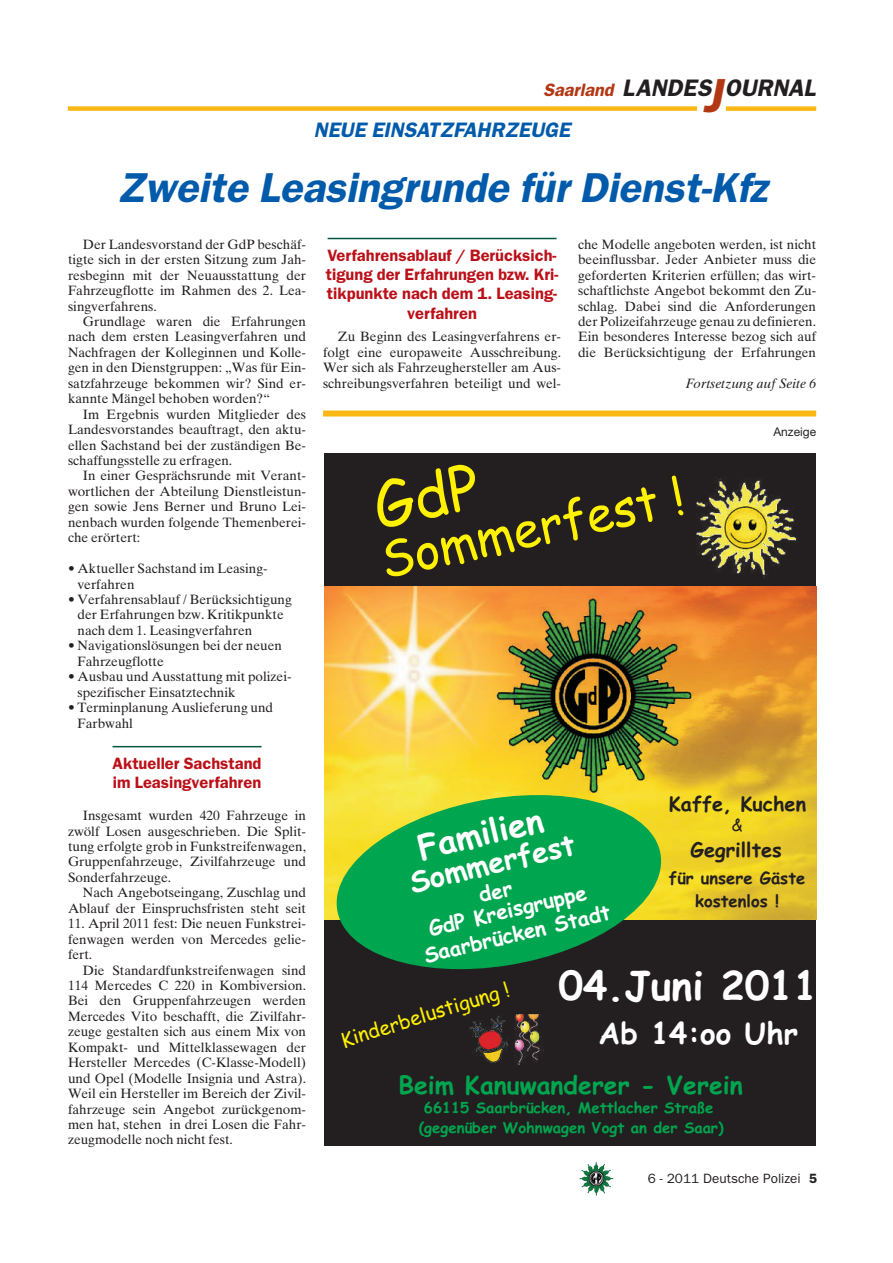
<style>
.page{position:relative;width:893px;height:1263px;background:#fff}
.page>*{position:absolute;margin:0;border:0;box-sizing:border-box;transform-origin:0 0}
.t1{font:49.65px "Comic Sans MS OV ZNMIAB";color:#fff101}
.t2{font:42px "Franklin Gothic Demi Oblique OV YNMIAB";color:#015aaa}
.t3{font:700 39.75px "Comic Sans MS";color:#fff}
.t4{font:700 33.15px "Comic Sans MS";color:#fff}
.t5{font:700 29.85px "Comic Sans MS";color:#fff}
.t6{font:700 28.95px "Comic Sans MS";color:#fff}
.t7{font:700 24.9px "Comic Sans MS";color:#00a54f}
.t8{font:24px "Franklin Gothic Demi Oblique OV YNMIAB";color:#231f20}
.t9{font:21px "Franklin Gothic Demi Oblique OV YNMIAB";color:#015aaa}
.t10{font:700 20.7px/21.3px "Comic Sans MS";color:#fff}
.t11{font:700 19.8px "Comic Sans MS";color:#231f20}
.t12{font:19.8px "Comic Sans MS OV ZNMIAB";color:#fff101}
.t13{font:18px "Franklin Gothic Demi Oblique OV YNMIAB";color:#b23814}
.t14{font:16.5px/19.5px "Franklin Gothic Demi OV VNMIAB";color:#bb1018}
.t15{font:700 16.5px/23.1px "Comic Sans MS";color:#231f20;text-align:center}
.t16{font:16.5px "Comic Sans MS OV ZNMIAB";color:#231f20}
.t17{font:700 14.85px/19.6px "Comic Sans MS";color:#00a54f;text-align:center}
.t18{font:13.5px/15.5px "Times Ten Roman OV TNMIAB";color:#231f20;text-align:justify}
.t19{font:13.5px "Franklin Gothic Book OV WNMIAB";color:#231f20}
.t20{font:13.5px "Times Ten Italic OV SNMIAB";color:#231f20}
.t21{font:12px "Helvetica Neue Roman OV RNMIAB";color:#231f20}
.s1{font-size:48px;color:#b23814}
.s2{font-family:"Franklin Gothic Demi OV VNMIAB"}
</style>
<div class="page">
<img style="left:581px;top:1164px;width:32px;height:32px">
<hr style="left:113px;top:746px;width:148px;height:1px;background:#005840">
<hr style="left:328px;top:238px;width:228px;height:1px;background:#005840">
<div style="left:68px;top:106px;width:629px;height:5px;background:#fcb814"></div>
<div style="left:726px;top:106px;width:90px;height:5px;background:#fcb814"></div>
<div style="left:324px;top:920px;width:492px;height:226px;background:#231f20"></div>
<div style="left:324px;top:453px;width:492px;height:133px;background:#231f20"></div>
<img style="left:685px;top:471px;width:123px;height:115px">
<img style="left:324px;top:586px;width:492px;height:334px">
<img style="left:492px;top:595px;width:203px;height:203px">
<svg style="left:332px;top:785px;width:334px;height:194px;background:#339b42"></svg>
<img style="left:466px;top:1015px;width:85px;height:50px">
<div style="left:323px;top:411px;width:493px;height:6px;background:#fcb814"></div>
<div style="left:372px;top:462px;width:109px;height:67px;background:#231f20"></div>
<h3 class="t13" style="left:543px;top:83px;width:72px">Saarland</h3>
<h3 class="t9" style="left:314px;top:121px;width:258px">NEUE EINSATZFAHRZEUGE</h3>
<h3 class="t8" style="left:622px;top:79px;width:195px">LANDES<span class="s1">J</span> OURNAL</h3>
<h2 class="t2" style="left:117px;top:171px;width:652px">Zweite Leasingrunde für Dienst-Kfz</h2>
<p class="t18" style="left:68px;top:238px;width:240px;text-indent:15px">Der Landesvorstand der GdP beschäf&shy;tigte sich in der ersten Sitzung zum Jah&shy;resbeginn mit der Neuausstattung der Fahrzeugflotte im Rahmen des 2. Lea&shy;singverfahrens.</p>
<p class="t18" style="left:68px;top:315px;width:240px;text-indent:15px">Grundlage waren die Erfahrungen nach dem ersten Leasingverfahren und Nachfragen der Kolleginnen und Kolle&shy;gen in den Dienstgruppen: „Was für Ein&shy;satzfahrzeuge bekommen wir? Sind er&shy;kannte Mängel behoben worden?“</p>
<p class="t18" style="left:68px;top:408px;width:240px;text-indent:15px">Im Ergebnis wurden Mitglieder des Landesvorstandes beauftragt, den aktu&shy;ellen Sachstand bei der zuständigen Be&shy;schaffungsstelle zu erfragen.</p>
<p class="t18" style="left:68px;top:469px;width:240px;text-indent:15px">In einer Gesprächsrunde mit Verant&shy;wortlichen der Abteilung Dienstleistun&shy;gen sowie Jens Berner und Bruno Lei&shy;nenbach wurden folgende Themenberei&shy;che erörtert:</p>
<p class="t18" style="left:78px;top:562px;width:192px;text-indent:-10px">• Aktueller Sachstand im Leasing&shy;verfahren</p>
<p class="t18" style="left:78px;top:593px;width:216px;text-align:left;text-indent:-10px">• Verfahrensablauf / Berücksichtigung der Erfahrungen bzw. Kritikpunkte nach dem 1. Leasingverfahren</p>
<p class="t18" style="left:78px;top:639px;width:206px;text-indent:-10px">• Navigationslösungen bei der neuen<br>Fahrzeugflotte</p>
<p class="t18" style="left:78px;top:670px;width:216px;text-indent:-10px">• Ausbau und Ausstattung mit polizei&shy;spezifischer Einsatztechnik</p>
<p class="t18" style="left:78px;top:701px;width:197px;text-indent:-10px">• Terminplanung Auslieferung und<br>Farbwahl</p>
<p class="t14" style="left:113px;top:754px;width:150px">Aktueller Sachstand im Leasingverfahren</p>
<p class="t18" style="left:68px;top:809px;width:240px;text-indent:15px">Insgesamt wurden 420 Fahrzeuge in zwölf Losen ausgeschrieben. Die Split&shy;tung erfolgte grob in Funkstreifenwagen, Gruppenfahrzeuge, Zivilfahrzeuge und Sonderfahrzeuge.</p>
<p class="t18" style="left:68px;top:886px;width:240px;text-align:right">Nach Angebotseingang, Zuschlag und<br>Ablauf der Einspruchsfristen steht seit</p>
<p class="t18" style="left:68px;top:917px;width:240px">11. April 2011 fest: Die neuen Funkstrei&shy;fenwagen werden von Mercedes gelie&shy;fert.</p>
<p class="t18" style="left:68px;top:964px;width:240px;text-indent:15px">Die Standardfunkstreifenwagen sind 114 Mercedes C 220 in Kombiversion.<br>Bei den Gruppenfahrzeugen werden Mercedes Vito beschafft, die Zivilfahr&shy;zeuge gestalten sich aus einem Mix von Kompakt- und Mittelklassewagen der Hersteller Mercedes (C-Klasse-Modell) und Opel (Modelle Insignia und Astra).<br>Weil ein Hersteller im Bereich der Zivil&shy;fahrzeuge sein Angebot zurückgenom&shy;men hat, stehen in drei Losen die Fahr&shy;zeugmodelle noch nicht fest.</p>
<p class="t14" style="left:326px;top:246px;width:234px;text-align:center">Verfahrensablauf / Berücksich&shy;tigung der Erfahrungen bzw. Kri&shy;tikpunkte nach dem 1. Leasing&shy;verfahren</p>
<p class="t18" style="left:323px;top:330px;width:239px;text-indent:15px">Zu Beginn des Leasingverfahrens er&shy;folgt eine europaweite Ausschreibung.<br>Wer sich als Fahrzeughersteller am Aus&shy;schreibungsverfahren beteiligt und wel-</p>
<p class="t18" style="left:578px;top:238px;width:239px">che Modelle angeboten werden, ist nicht beeinflussbar. Jeder Anbieter muss die geforderten Kriterien erfüllen; das wirt&shy;schaftlichste Angebot bekommt den Zu&shy;schlag. Dabei sind die Anforderungen der Polizeifahrzeuge genau zu definieren.<br>Ein besonderes Interesse bezog sich auf die Berücksichtigung der Erfahrungen</p>
<p class="t20" style="left:685px;top:378px;width:132px">Fortsetzung auf Seite 6</p>
<p class="t21" style="left:773px;top:427px;width:44px">Anzeige</p>
<h1 class="t1" style="left:376px;top:540px;width:311px;rotate:-12deg">Sommerfest !</h1>
<h3 class="t4" style="left:415px;top:835px;width:129px;rotate:-13deg">Familien</h3>
<h3 class="t6" style="left:407px;top:870px;width:171px;rotate:-13deg">Sommerfest</h3>
<h3 class="t10" style="left:422px;top:900px;width:163px;text-indent:56px;rotate:-13deg">der<br>GdP Kreisgruppe</h3>
<h3 class="t10" style="left:422px;top:947px;width:192px;rotate:-13deg">Saarbrücken Stadt</h3>
<h3 class="t11" style="left:669px;top:795px;width:139px">Kaffe, Kuchen</h3>
<p class="t16" style="left:732px;top:818px;width:12px">&amp;</p>
<h3 class="t11" style="left:690px;top:842px;width:93px">Gegrilltes</h3>
<p class="t15" style="left:669px;top:868px;width:138px">für unsere Gäste kostenlos !</p>
<h3 class="t3" style="left:559px;top:969px;width:260px">04.Juni 2011</h3>
<h3 class="t5" style="left:598px;top:1021px;width:201px">Ab 14:oo Uhr</h3>
<h3 class="t7" style="left:398px;top:1074px;width:346px">Beim Kanuwanderer - Verein</h3>
<p class="t17" style="left:419px;top:1100px;width:306px">66115 Saarbrücken, Mettlacher Straße (gegenüber Wohnwagen Vogt an der Saar)</p>
<h3 class="t12" style="left:339px;top:1033px;width:177px;rotate:-17deg">Kinderbelustigung !</h3>
<p class="t19" style="left:648px;top:1173px;width:171px">6 - 2011 Deutsche Polizei <span class="s2">5</span></p>
</div>
